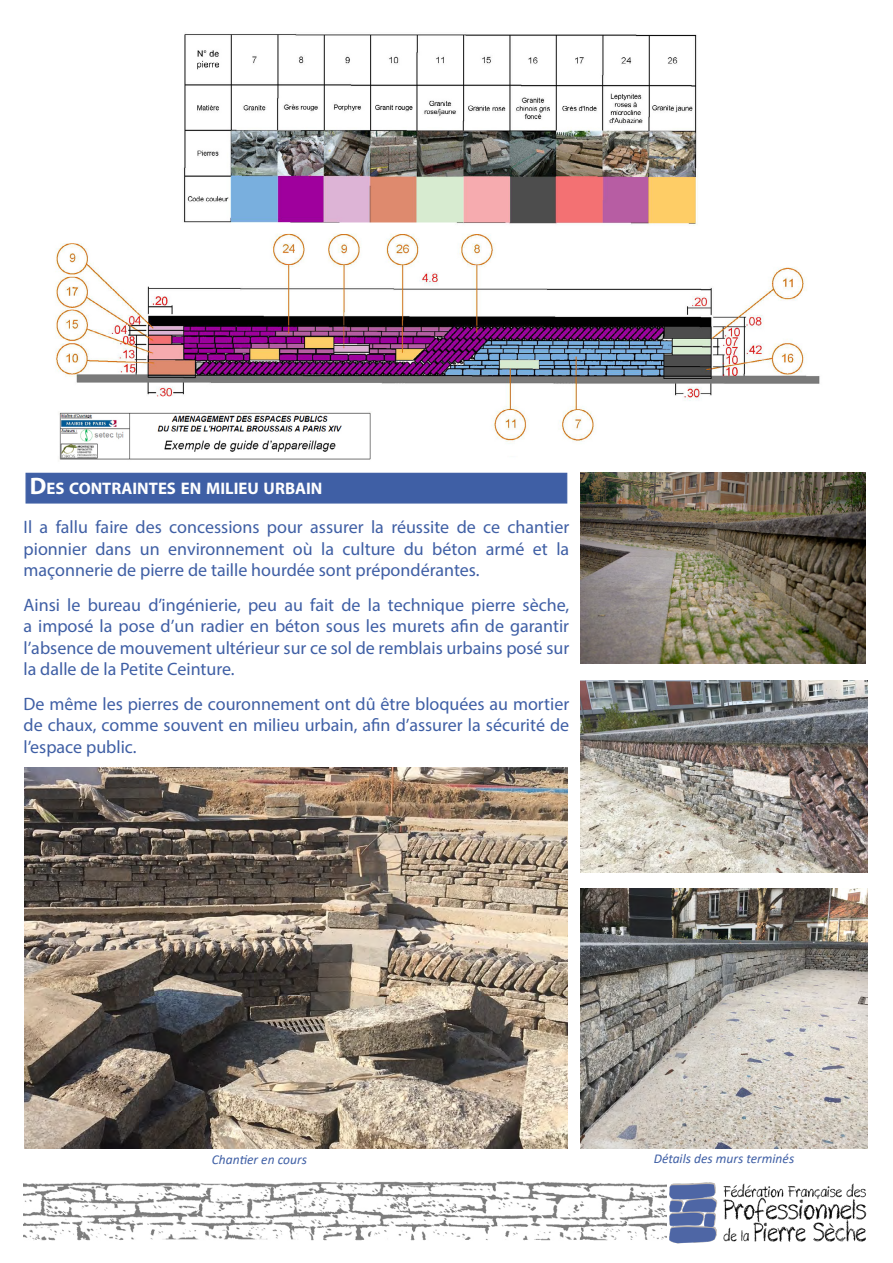
<style>
.page{position:relative;width:893px;height:1263px;background:#fff}
.page>*{position:absolute;margin:0;border:0;box-sizing:border-box;transform-origin:0 0}
.t1{font:18px/21.6px "Myriad Pro";color:#3f5fa5;text-align:justify}
.t2{font:700 16.8px "Myriad Pro";color:#fff}
.t3{font:italic 13.5px "Calibri";color:#3f5fa5}
.s1{font-size:23.85px}
</style>
<div class="page">
<img style="left:580px;top:889px;width:287px;height:259px">
<img style="left:24px;top:768px;width:543px;height:380px">
<div style="left:26px;top:473px;width:541px;height:31px;background:#3f5fa5;border:1px solid #3f5fa5"></div>
<img style="left:669px;top:1182px;width:198px;height:62px">
<img style="left:23px;top:1182px;width:644px;height:59px">
<img style="left:580px;top:681px;width:287px;height:192px">
<img style="left:55px;top:34px;width:765px;height:426px">
<img style="left:580px;top:473px;width:286px;height:191px">
<p class="t2" style="left:30px;top:478px;width:294px"><span class="s1">D</span>ES CONTRAINTES EN MILIEU URBAIN</p>
<p class="t1" style="left:24px;top:516px;width:547px">Il a fallu faire des concessions pour assurer la réussite de ce chantier pionnier dans un environnement où la culture du béton armé et la maçonnerie de pierre de taille hourdée sont prépondérantes.</p>
<p class="t1" style="left:24px;top:593px;width:547px">Ainsi le bureau d’ingénierie, peu au fait de la technique pierre sèche, a imposé la pose d’un radier en béton sous les murets afin de garantir l’absence de mouvement ultérieur sur ce sol de remblais urbains posé sur la dalle de la Petite Ceinture.</p>
<p class="t1" style="left:24px;top:693px;width:547px">De même les pierres de couronnement ont dû être bloquées au mortier de chaux, comme souvent en milieu urbain, afin d’assurer la sécurité de l’espace public.</p>
<p class="t3" style="left:212px;top:1150px;width:97px">Chantier en cours</p>
<p class="t3" style="left:654px;top:1149px;width:142px">Détails des murs terminés</p>
</div>
